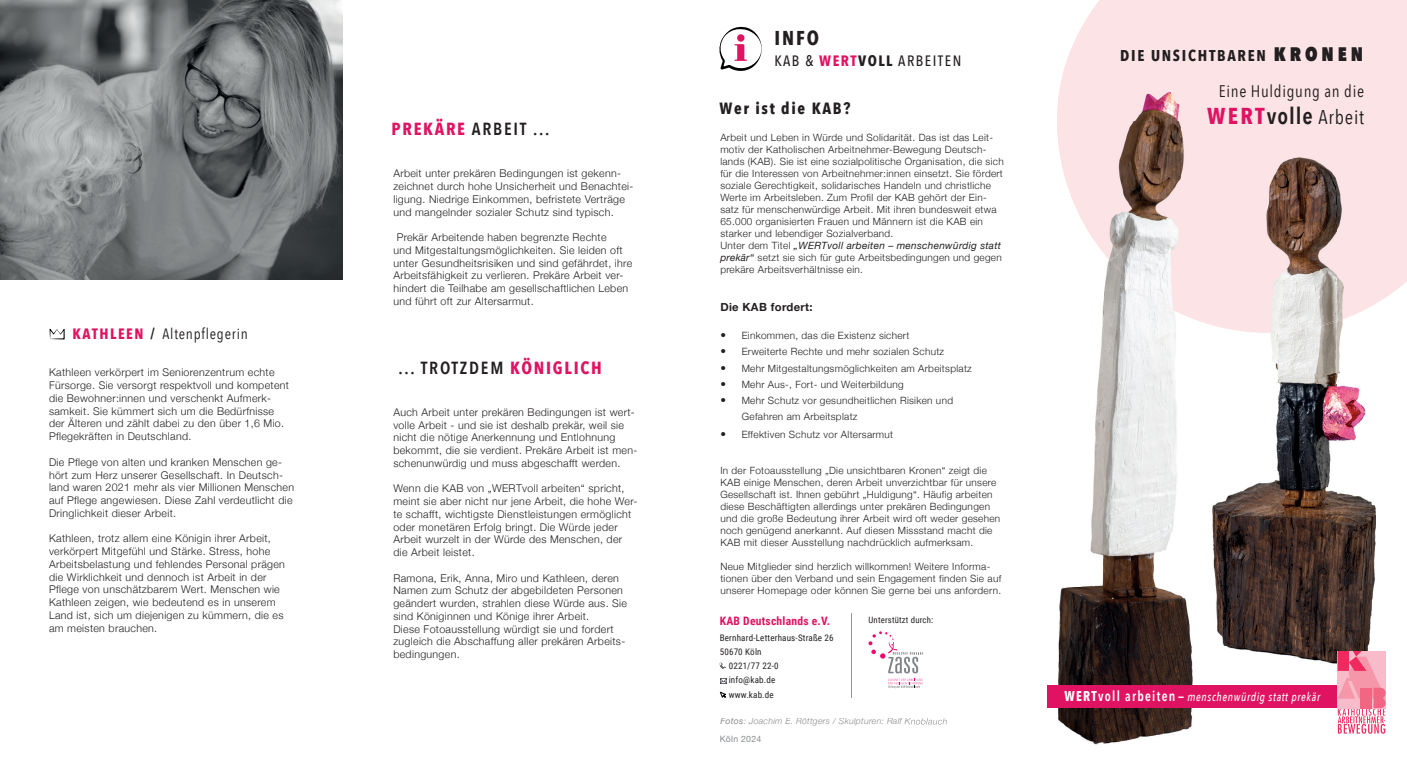
<style>
.page{position:relative;width:1407px;height:766px;background:#fff}
.page>*{position:absolute;margin:0;border:0;box-sizing:border-box;transform-origin:0 0}
.t1{font:700 20px "Avenir Next Condensed";color:#231f20}
.t2{font:19.88px "Avenir Next Condensed";letter-spacing:.04em;color:#231f20}
.t3{font:600 17.5px "Avenir Next Condensed";letter-spacing:.1em;color:#231f20}
.t4{font:16.75px "Avenir Next Condensed";letter-spacing:.04em;color:#231f20}
.t5{font:700 16.25px "Avenir Next Condensed";letter-spacing:.1em;color:#231f20}
.t6{font:700 15.62px "Avenir Next Condensed";letter-spacing:.11em;color:#231f20}
.t7{font:15px "Avenir Next Condensed";letter-spacing:.05em;color:#231f20}
.t8{font:500 15px "Avenir Next Condensed";letter-spacing:.1em;color:#231f20}
.t9{font:italic 500 12.12px "Avenir Next Condensed";letter-spacing:.06em;color:#fff;scale:.92 1}
.t10{font:700 11.62px "Roboto Condensed";letter-spacing:.02em;color:#e01362}
.t11{font:700 11.25px "Helvetica Neue";letter-spacing:.03em;color:#231f20}
.t12{font:300 10.62px/12.8px "Helvetica Neue";letter-spacing:.03em;color:#231f20}
.t13{font:300 10px/12px "Helvetica Neue";letter-spacing:.03em;color:#231f20}
.t14{font:9px "Roboto Condensed";letter-spacing:.02em;color:#231f20}
.t15{font:italic 300 8.75px "Helvetica Neue";letter-spacing:.03em;color:#8a8c8f}
.t16{font:8.75px "Roboto Condensed";letter-spacing:.02em;color:#231f20}
.t17{font:8.75px "Helvetica Neue";letter-spacing:.03em;color:#8a8c8f}
.s1{font-weight:700;color:#e01362}
.s2{font-weight:700}
.s3{font-weight:400;font-style:italic}
.s4{font-size:11.25px}
.s5{font-weight:400}
.s6{font-weight:800;font-size:19.5px}
.s7{font-weight:700;font-size:23px;color:#e01362}
.s8{font-weight:600;font-size:23px}
.s9{font-weight:700;font-style:normal;font-size:14.12px}
.s10{font-weight:600;font-style:normal;font-size:14.12px}
</style>
<div class="page">
<img style="left:0;top:0;width:343px;height:279px">
<div style="left:1066px;top:0;width:341px;height:122px;background:#fce4e6"></div>
<img style="left:1375px;top:506px;width:11px;height:183px">
<img style="left:1375px;top:279px;width:32px;height:25px">
<img style="left:1093px;top:298px;width:11px;height:201px">
<img style="left:1058px;top:499px;width:46px;height:175px">
<img style="left:1121px;top:707px;width:254px;height:35px">
<img style="left:1047px;top:674px;width:74px;height:71px">
<div style="left:1217px;top:62px;width:158px;height:60px;background:#fce4e6"></div>
<img style="left:1104px;top:62px;width:113px;height:60px">
<img style="left:1057px;top:62px;width:47px;height:191px">
<img style="left:1104px;top:292px;width:77px;height:393px">
<img style="left:1181px;top:483px;width:77px;height:163px">
<img style="left:1258px;top:333px;width:78px;height:313px">
<img style="left:1336px;top:322px;width:39px;height:342px">
<img style="left:1181px;top:646px;width:155px;height:39px">
<img style="left:1104px;top:122px;width:232px;height:167px">
<div style="left:1336px;top:122px;width:39px;height:180px;background:#fce4e6"></div>
<img style="left:1143px;top:289px;width:193px;height:42px">
<img style="left:1104px;top:251px;width:42px;height:41px">
<img style="left:1144px;top:292px;width:192px;height:41px">
<img style="left:1336px;top:302px;width:39px;height:20px">
<svg style="left:719px;top:26px;width:43px;height:45px"></svg>
<div style="left:737px;top:34px;width:7px;height:8px;background:#e01362;border-radius:50%"></div>
<svg style="left:720px;top:662px;width:6px;height:6px"></svg>
<svg style="left:720px;top:678px;width:7px;height:6px"></svg>
<img style="left:908px;top:718px;width:39px;height:7px">
<svg style="left:868px;top:631px;width:55px;height:57px"></svg>
<hr style="left:851px;top:613px;width:1px;height:84px;background:#939598">
<svg style="left:50px;top:328px;width:15px;height:11px"></svg>
<div style="left:1047px;top:685px;width:316px;height:22px;background:#e01362"></div>
<svg style="left:1337px;top:650px;width:48px;height:83px;background:#f496ac"></svg>
<svg style="left:720px;top:691px;width:6px;height:7px"></svg>
<h3 class="t7" style="left:73px;top:321px;width:177px"><span class="s1">KATHLEEN</span> <span class="s2">/</span> Altenpflegerin</h3>
<p class="t12" style="left:49px;top:365px;width:241px">Kathleen verkörpert im Seniorenzentrum echte Fürsorge. Sie versorgt respektvoll und kompetent die Bewohner:innen und verschenkt Aufmerk&shy;samkeit. Sie kümmert sich um die Bedürfnisse der Älteren und zählt dabei zu den über 1,6 Mio.<br>Pflegekräften in Deutschland.</p>
<p class="t12" style="left:49px;top:454px;width:247px">Die Pflege von alten und kranken Menschen ge&shy;hört zum Herz unserer Gesellschaft. In Deutsch&shy;land waren 2021 mehr als vier Millionen Menschen auf Pflege angewiesen. Diese Zahl verdeutlicht die Dringlichkeit dieser Arbeit.</p>
<p class="t12" style="left:49px;top:531px;width:237px">Kathleen, trotz allem eine Königin ihrer Arbeit, verkörpert Mitgefühl und Stärke. Stress, hohe Arbeitsbelastung und fehlendes Personal prägen die Wirklichkeit und dennoch ist Arbeit in der Pflege von unschätzbarem Wert. Menschen wie Kathleen zeigen, wie bedeutend es in unserem Land ist, sich um diejenigen zu kümmern, die es am meisten brauchen.</p>
<h3 class="t3" style="left:392px;top:113px;width:159px"><span class="s1">PREKÄRE</span> ARBEIT ...</h3>
<p class="t12" style="left:393px;top:166px;width:242px">Arbeit unter prekären Bedingungen ist gekenn&shy;zeichnet durch hohe Unsicherheit und Benachtei&shy;ligung. Niedrige Einkommen, befristete Verträge und mangelnder sozialer Schutz sind typisch.</p>
<p class="t12" style="left:393px;top:230px;width:240px;text-indent:3px">Prekär Arbeitende haben begrenzte Rechte<br>und Mitgestaltungsmöglichkeiten. Sie leiden oft unter Gesundheitsrisiken und sind gefährdet, ihre Arbeitsfähigkeit zu verlieren. Prekäre Arbeit ver&shy;hindert die Teilhabe am gesellschaftlichen Leben und führt oft zur Altersarmut.</p>
<h3 class="t3" style="left:398px;top:352px;width:205px">... TROTZDEM <span class="s1">KÖNIGLICH</span></h3>
<p class="t12" style="left:393px;top:405px;width:245px">Auch Arbeit unter prekären Bedingungen ist wert&shy;volle Arbeit - und sie ist deshalb prekär, weil sie nicht die nötige Anerkennung und Entlohnung bekommt, die sie verdient. Prekäre Arbeit ist men&shy;schenunwürdig und muss abgeschafft werden.</p>
<p class="t12" style="left:393px;top:481px;width:246px">Wenn die KAB von „WERTvoll arbeiten“ spricht, meint sie aber nicht nur jene Arbeit, die hohe Wer&shy;te schafft, wichtigste Dienstleistungen ermöglicht oder monetären Erfolg bringt. Die Würde jeder Arbeit wurzelt in der Würde des Menschen, der die Arbeit leistet.</p>
<p class="t12" style="left:393px;top:570px;width:235px">Ramona, Erik, Anna, Miro und Kathleen, deren Namen zum Schutz der abgebildeten Personen geändert wurden, strahlen diese Würde aus. Sie sind Königinnen und Könige ihrer Arbeit.<br>Diese Fotoausstellung würdigt sie und fordert zugleich die Abschaffung aller prekären Arbeits&shy;bedingungen.</p>
<h1 class="t1" style="left:774px;top:26px;width:46px">INFO</h1>
<h3 class="t8" style="left:774px;top:52px;width:188px">KAB &amp; <span class="s1">WERT</span><span class="s2">VOLL</span> ARBEITEN</h3>
<h3 class="t5" style="left:719px;top:98px;width:132px">Wer ist die KAB?</h3>
<p class="t13" style="left:720px;top:131px;width:285px">Arbeit und Leben in Würde und Solidarität. Das ist das Leit&shy;motiv der Katholischen Arbeitnehmer-Bewegung Deutsch&shy;lands (KAB). Sie ist eine sozialpolitische Organisation, die sich für die Interessen von Arbeitnehmer:innen einsetzt. Sie fördert soziale Gerechtigkeit, solidarisches Handeln und christliche Werte im Arbeitsleben. Zum Profil der KAB gehört der Ein&shy;satz für menschenwürdige Arbeit. Mit ihren bundesweit etwa 65.000 organisierten Frauen und Männern ist die KAB ein starker und lebendiger Sozialverband.<br>Unter dem Titel <span class="s3">„WERTvoll arbeiten – menschenwürdig statt prekär“</span> setzt sie sich für gute Arbeitsbedingungen und gegen prekäre Arbeitsverhältnisse ein.</p>
<p class="t11" style="left:720px;top:298px;width:94px">Die KAB fordert:</p>
<p class="t13" style="left:720px;top:329px;width:190px"><span class="s4">•</span> Einkommen, das die Existenz sichert</p>
<p class="t13" style="left:720px;top:345px;width:225px"><span class="s4">•</span> Erweiterte Rechte und mehr sozialen Schutz</p>
<p class="t13" style="left:720px;top:361px;width:253px"><span class="s4">•</span> Mehr Mitgestaltungsmöglichkeiten am Arbeitsplatz</p>
<p class="t13" style="left:720px;top:377px;width:185px"><span class="s4">•</span> Mehr Aus-, Fort- und Weiterbildung</p>
<p class="t13" style="left:742px;top:391px;width:213px;line-height:16.2px;text-indent:-22px"><span class="s4">•</span> Mehr Schutz vor gesundheitlichen Risiken und<br>Gefahren am Arbeitsplatz</p>
<p class="t13" style="left:720px;top:427px;width:174px"><span class="s4">•</span> Effektiven Schutz vor Altersarmut</p>
<p class="t13" style="left:720px;top:463px;width:281px">In der Fotoausstellung „Die unsichtbaren Kronen“ zeigt die KAB einige Menschen, deren Arbeit unverzichtbar für unsere Gesellschaft ist. Ihnen gebührt „Huldigung“. Häufig arbeiten diese Beschäftigten allerdings unter prekären Bedingungen und die große Bedeutung ihrer Arbeit wird oft weder gesehen noch genügend anerkannt. Auf diesen Missstand macht die KAB mit dieser Ausstellung nachdrücklich aufmerksam.</p>
<p class="t13" style="left:720px;top:559px;width:282px">Neue Mitglieder sind herzlich willkommen! Weitere Informa&shy;tionen über den Verband und sein Engagement finden Sie auf unserer Homepage oder können Sie gerne bei uns anfordern.</p>
<p class="t10" style="left:720px;top:612px;width:112px">KAB Deutschlands e.V.</p>
<p class="t14" style="left:720px;top:631px;width:115px">Bernhard-Letterhaus-Straße 26</p>
<p class="t14" style="left:720px;top:645px;width:43px">50670 Köln</p>
<p class="t14" style="left:729px;top:659px;width:51px">0221/77 22-0</p>
<p class="t14" style="left:729px;top:673px;width:48px">info@kab.de</p>
<p class="t14" style="left:729px;top:688px;width:47px">www.kab.de</p>
<p class="t15" style="left:720px;top:714px;width:228px"><span class="s5">Fotos</span>: Joachim E. Röttgers / Skulpturen: Ralf Knoblauch</p>
<p class="t16" style="left:868px;top:613px;width:66px">Unterstützt durch:</p>
<p class="t17" style="left:720px;top:732px;width:43px">Köln 2024</p>
<h3 class="t6" style="left:1120px;top:46px;width:244px">DIE UNSICHTBAREN <span class="s6">KRONEN</span></h3>
<h3 class="t4" style="left:1219px;top:76px;width:147px">Eine Huldigung an die</h3>
<h2 class="t2" style="left:1207px;top:100px;width:158px"><span class="s7">WERT</span><span class="s8">volle</span> Arbeit</h2>
<p class="t9" style="left:1064px;top:689px;width:279px"><span class="s9">WERT</span><span class="s10">voll arbeiten —</span> menschenwürdig statt prekär</p>
</div>
